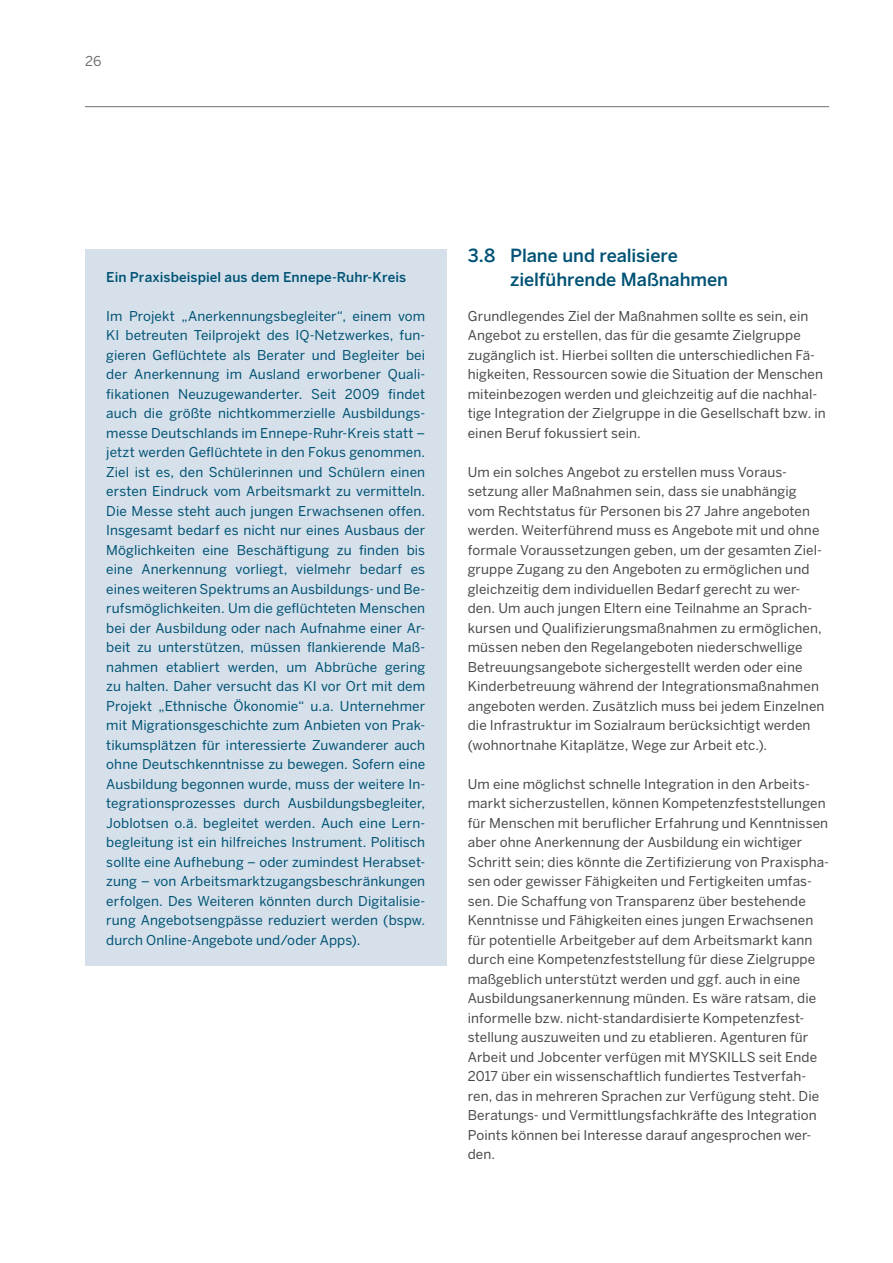
<style>
.page{position:relative;width:893px;height:1263px;background:#fff}
.page>*{position:absolute;margin:0;border:0;box-sizing:border-box;transform-origin:0 0}
.t1{font:500 18px/24px "Benton Sans";letter-spacing:-.005em;color:#005274}
.t2{font:13.5px/19.5px "Benton Sans";letter-spacing:.01em;color:#494948}
.t3{font:13.5px/19.5px "Benton Sans";letter-spacing:.01em;color:#005274;text-align:justify}
.t4{font:500 13.5px "Benton Sans";letter-spacing:.005em;color:#005274}
.t5{font:13.5px "Benton Sans";color:#6f6f6e}
</style>
<div class="page">
<hr style="left:85px;top:106px;width:744px;height:1px;background:#6f6f6e">
<div style="left:85px;top:249px;width:361px;height:716px;background:#d5e0ea"></div>
<p class="t5" style="left:85px;top:53px;width:18px">26</p>
<p class="t4" style="left:106px;top:269px;width:301px">Ein Praxisbeispiel aus dem Ennepe-Ruhr-Kreis</p>
<p class="t3" style="left:106px;top:306px;width:320px">Im Projekt „Anerkennungsbegleiter“, einem vom KI betreuten Teilprojekt des IQ-Netzwerkes, fun&shy;gieren Geflüchtete als Berater und Begleiter bei der Anerkennung im Ausland erworbener Quali&shy;fikationen Neuzugewanderter. Seit 2009 findet auch die größte nichtkommerzielle Ausbildungs&shy;messe Deutschlands im Ennepe-Ruhr-Kreis statt – jetzt werden Geflüchtete in den Fokus genommen.<br>Ziel ist es, den Schülerinnen und Schülern einen ersten Eindruck vom Arbeitsmarkt zu vermitteln.<br>Die Messe steht auch jungen Erwachsenen offen.<br>Insgesamt bedarf es nicht nur eines Ausbaus der Möglichkeiten eine Beschäftigung zu finden bis eine Anerkennung vorliegt, vielmehr bedarf es eines weiteren Spektrums an Ausbildungs- und Be&shy;rufsmöglichkeiten. Um die geflüchteten Menschen bei der Ausbildung oder nach Aufnahme einer Ar&shy;beit zu unterstützen, müssen flankierende Maß&shy;nahmen etabliert werden, um Abbrüche gering zu halten. Daher versucht das KI vor Ort mit dem Projekt „Ethnische Ökonomie“ u.a. Unternehmer mit Migrationsgeschichte zum Anbieten von Prak&shy;tikumsplätzen für interessierte Zuwanderer auch ohne Deutschkenntnisse zu bewegen. Sofern eine Ausbildung begonnen wurde, muss der weitere In&shy;tegrationsprozesses durch Ausbildungsbegleiter, Joblotsen o.ä. begleitet werden. Auch eine Lern&shy;begleitung ist ein hilfreiches Instrument. Politisch sollte eine Aufhebung – oder zumindest Herabset&shy;zung – von Arbeitsmarktzugangsbeschränkungen erfolgen. Des Weiteren könnten durch Digitalisie&shy;rung Angebotsengpässe reduziert werden (bspw. durch Online-Angebote und/oder Apps).</p>
<h1 class="t1" style="left:510px;top:244px;width:219px;text-indent:-43px">3.8 Plane und realisiere zielführende Maßnahmen</h1>
<p class="t2" style="left:468px;top:306px;width:360px">Grundlegendes Ziel der Maßnahmen sollte es sein, ein Angebot zu erstellen, das für die gesamte Zielgruppe zugänglich ist. Hierbei sollten die unterschiedlichen Fä&shy;higkeiten, Ressourcen sowie die Situation der Menschen miteinbezogen werden und gleichzeitig auf die nachhal&shy;tige Integration der Zielgruppe in die Gesellschaft bzw. in einen Beruf fokussiert sein.</p>
<p class="t2" style="left:468px;top:462px;width:358px">Um ein solches Angebot zu erstellen muss Voraus&shy;setzung aller Maßnahmen sein, dass sie unabhängig vom Rechtstatus für Personen bis 27 Jahre angeboten werden. Weiterführend muss es Angebote mit und ohne formale Voraussetzungen geben, um der gesamten Ziel&shy;gruppe Zugang zu den Angeboten zu ermöglichen und gleichzeitig dem individuellen Bedarf gerecht zu wer&shy;den. Um auch jungen Eltern eine Teilnahme an Sprach&shy;kursen und Qualifizierungsmaßnahmen zu ermöglichen, müssen neben den Regelangeboten niederschwellige Betreuungsangebote sichergestellt werden oder eine Kinderbetreuung während der Integrationsmaßnahmen angeboten werden. Zusätzlich muss bei jedem Einzelnen die Infrastruktur im Sozialraum berücksichtigt werden (wohnortnahe Kitaplätze, Wege zur Arbeit etc.).</p>
<p class="t2" style="left:468px;top:774px;width:363px">Um eine möglichst schnelle Integration in den Arbeits&shy;markt sicherzustellen, können Kompetenzfeststellungen für Menschen mit beruflicher Erfahrung und Kenntnissen aber ohne Anerkennung der Ausbildung ein wichtiger Schritt sein; dies könnte die Zertifizierung von Praxispha&shy;sen oder gewisser Fähigkeiten und Fertigkeiten umfas&shy;sen. Die Schaffung von Transparenz über bestehende Kenntnisse und Fähigkeiten eines jungen Erwachsenen für potentielle Arbeitgeber auf dem Arbeitsmarkt kann durch eine Kompetenzfeststellung für diese Zielgruppe maßgeblich unterstützt werden und ggf. auch in eine Ausbildungsanerkennung münden. Es wäre ratsam, die informelle bzw. nicht-standardisierte Kompetenzfest&shy;stellung auszuweiten und zu etablieren. Agenturen für Arbeit und Jobcenter verfügen mit MYSKILLS seit Ende 2017 über ein wissenschaftlich fundiertes Testverfah&shy;ren, das in mehreren Sprachen zur Verfügung steht. Die Beratungs- und Vermittlungsfachkräfte des Integration Points können bei Interesse darauf angesprochen wer&shy;den.</p>
</div>
